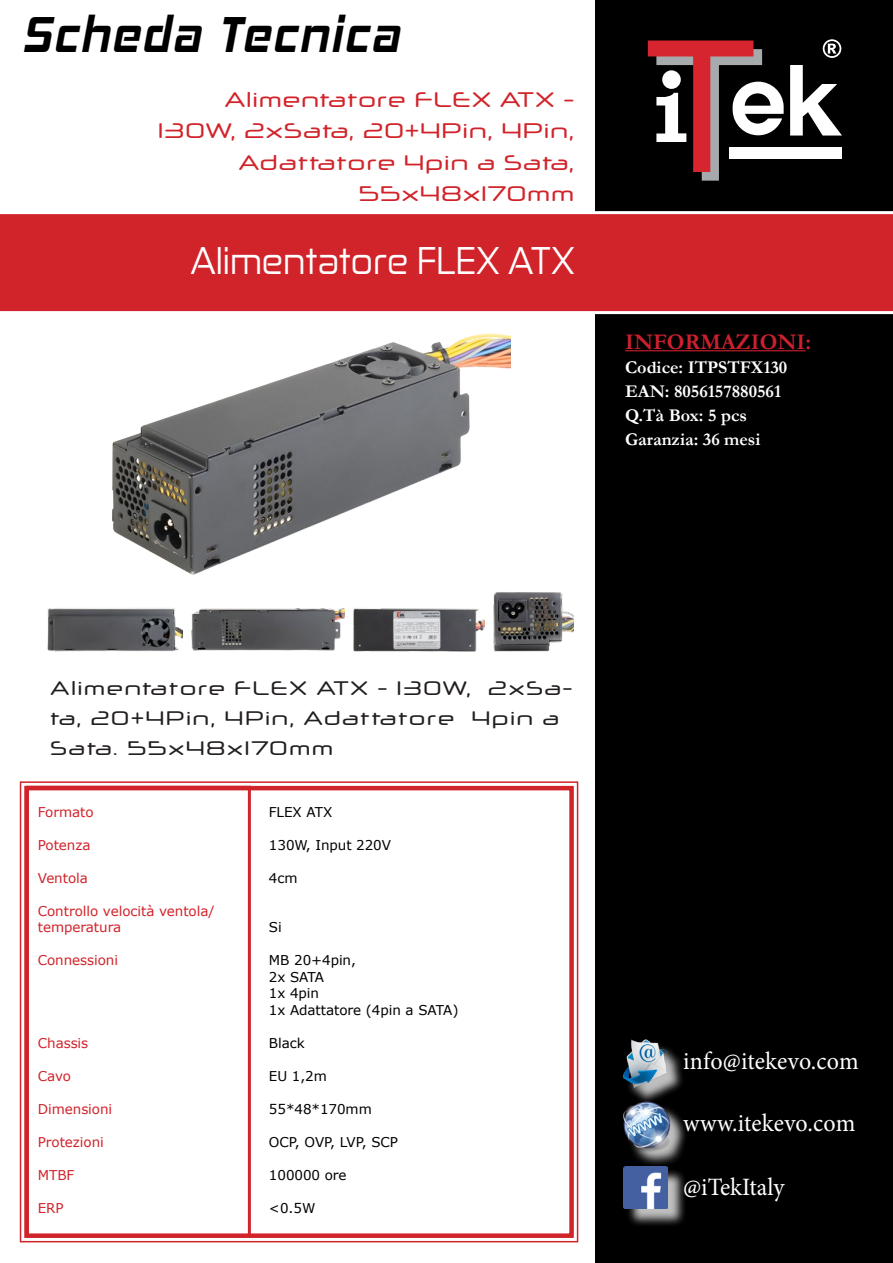
<style>
.page{position:relative;width:893px;height:1263px;background:#fff}
.page>*{position:absolute;margin:0;border:0;box-sizing:border-box;transform-origin:0 0}
.t1{font:italic 700 50.85px "Hemi Head Rg";letter-spacing:.05em;color:#000;scale:.88 1}
.t2{font:36px "Zekton Rg";color:#fff}
.t3{font:24.9px "Minion Pro";color:#fff;scale:.96 1}
.t4{font:700 22.5px "Garamond";color:#cd202e}
.t5{font:21px/31.5px "Neuropol X Rg";color:#d1232a;text-align:right}
.t6{font:19.5px/30px "Neuropol X Rg";letter-spacing:.03em;color:#231f20}
.t7{font:700 18px/24px "Garamond";color:#fff}
.t8{font:13.5px "Verdana";letter-spacing:-.005em;color:#000}
.t9{font:13.5px/16.5px "Verdana";letter-spacing:-.005em;color:#d1232a}
</style>
<div class="page">
<div style="left:595px;top:0;width:298px;height:1263px;background:#000"></div>
<div style="left:0;top:211px;width:893px;height:103px;background:#d1232a"></div>
<div style="left:730px;top:148px;width:112px;height:11px;background:#fff"></div>
<svg style="left:790px;top:65px;width:52px;height:71px"></svg>
<svg style="left:823px;top:39px;width:18px;height:19px"></svg>
<svg style="left:648px;top:41px;width:136px;height:140px"></svg>
<hr style="left:625px;top:350px;width:180px;height:1px;background:#cd202e">
<div style="left:626px;top:1169px;width:60px;height:58px;background:#fff;opacity:.75"></div>
<img style="left:624px;top:1166px;width:44px;height:42px">
<div style="left:626px;top:1104px;width:61px;height:65px;background:#fff;opacity:.75"></div>
<img style="left:623px;top:1105px;width:50px;height:47px">
<div style="left:626px;top:1043px;width:60px;height:62px;background:#fff;opacity:.75"></div>
<img style="left:622px;top:1039px;width:51px;height:48px">
<img style="left:112px;top:333px;width:399px;height:242px">
<img style="left:47px;top:608px;width:135px;height:44px">
<img style="left:493px;top:592px;width:80px;height:60px">
<img style="left:191px;top:608px;width:154px;height:43px">
<img style="left:353px;top:608px;width:132px;height:44px">
<svg style="left:19px;top:781px;width:560px;height:462px"></svg>
<div style="left:24px;top:786px;width:550px;height:452px;border:4px solid #d1232a"></div>
<div style="left:26px;top:786px;width:225px;height:451px;border:3px solid #d1232a"></div>
<p class="t1" style="left:22px;top:4px;width:430px">Scheda Tecnica</p>
<p class="t5" style="left:158px;top:81px;width:419px">Alimentatore FLEX ATX -<br>130W, 2xSata, 20+4Pin, 4Pin,<br>Adattatore 4pin a Sata,<br>55x48x170mm</p>
<p class="t2" style="left:190px;top:238px;width:386px">Alimentatore FLEX ATX</p>
<p class="t4" style="left:625px;top:327px;width:188px">INFORMAZIONI:</p>
<p class="t7" style="left:625px;top:355px;width:164px">Codice: ITPSTFX130<br>EAN: 8056157880561<br>Q.Tà Box: 5 pcs<br>Garanzia: 36 mesi</p>
<p class="t6" style="left:50px;top:671px;width:524px">Alimentatore FLEX ATX - 130W, 2xSa&shy;ta, 20+4Pin, 4Pin, Adattatore 4pin a<br>Sata. 55x48x170mm</p>
<p class="t9" style="left:38px;top:803px;width:57px">Formato</p>
<p class="t9" style="left:38px;top:836px;width:54px">Potenza</p>
<p class="t9" style="left:38px;top:869px;width:52px">Ventola</p>
<p class="t9" style="left:38px;top:902px;width:178px">Controllo velocità ventola/ temperatura</p>
<p class="t9" style="left:38px;top:952px;width:82px">Connessioni</p>
<p class="t9" style="left:38px;top:1034px;width:52px">Chassis</p>
<p class="t9" style="left:38px;top:1067px;width:35px">Cavo</p>
<p class="t9" style="left:38px;top:1100px;width:76px">Dimensioni</p>
<p class="t9" style="left:38px;top:1133px;width:68px">Protezioni</p>
<p class="t9" style="left:38px;top:1166px;width:38px">MTBF</p>
<p class="t9" style="left:38px;top:1199px;width:27px">ERP</p>
<p class="t8" style="left:269px;top:802px;width:65px">FLEX ATX</p>
<p class="t8" style="left:269px;top:835px;width:124px">130W, Input 220V</p>
<p class="t8" style="left:269px;top:868px;width:30px">4cm</p>
<p class="t8" style="left:269px;top:918px;width:14px">Si</p>
<p class="t8" style="left:269px;top:951px;width:89px">MB 20+4pin,</p>
<p class="t8" style="left:269px;top:967px;width:57px">2x SATA</p>
<p class="t8" style="left:269px;top:984px;width:52px">1x 4pin</p>
<p class="t8" style="left:269px;top:1000px;width:191px">1x Adattatore (4pin a SATA)</p>
<p class="t8" style="left:269px;top:1033px;width:37px">Black</p>
<p class="t8" style="left:269px;top:1066px;width:59px">EU 1,2m</p>
<p class="t8" style="left:269px;top:1099px;width:104px">55*48*170mm</p>
<p class="t8" style="left:269px;top:1132px;width:131px">OCP, OVP, LVP, SCP</p>
<p class="t8" style="left:269px;top:1165px;width:79px">100000 ore</p>
<p class="t8" style="left:269px;top:1198px;width:48px">&lt;0.5W</p>
<p class="t3" style="left:683px;top:1044px;width:184px">info@itekevo.com</p>
<p class="t3" style="left:683px;top:1106px;width:181px">www.itekevo.com</p>
<p class="t3" style="left:683px;top:1170px;width:107px">@iTekItaly</p>
</div>
